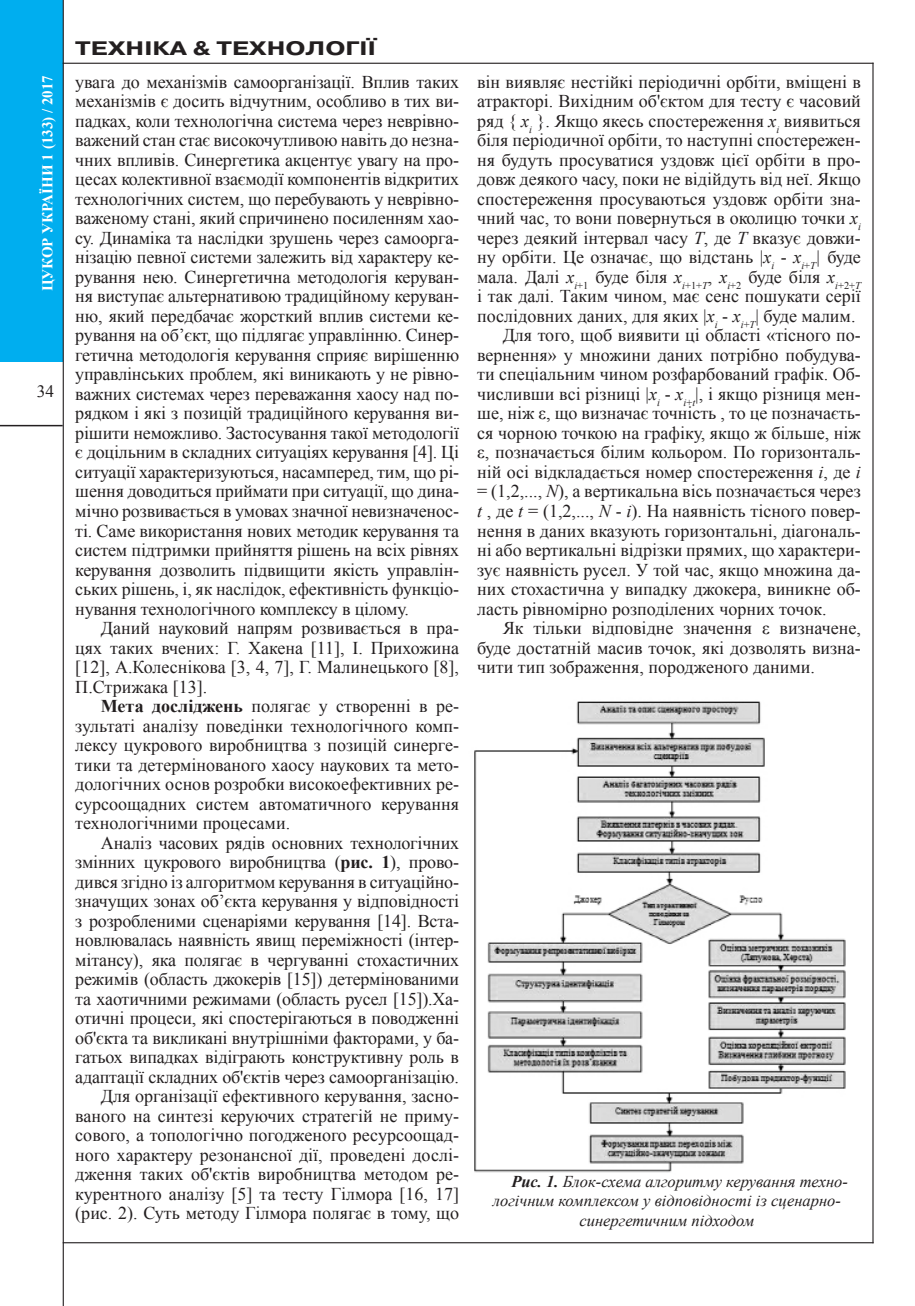
<style>
.page{position:relative;width:915px;height:1306px;background:#fff}
.page>*{position:absolute;margin:0;border:0;box-sizing:border-box;transform-origin:0 0}
.колонтитул{font:700 19.5px "Pragmatica C";color:#231f20;scale:1.3 1}
.t1{font:18px/19.5px "Times New Roman";color:#231f20;text-align:justify}
.t2{font:17.25px "Times New Roman";color:#231f20}
.Normal__Web{font:italic 16.5px "Times New Roman";color:#231f20}
.t3{font:700 15px "Times New Roman";color:#fff}
.s1{font-weight:700}
.s2{font-style:italic}
</style>
<div class="page">
<div style="left:0;top:0;width:63px;height:362px;background:#00aeef"></div>
<hr style="left:0;top:425px;width:63px;height:1px;background:#231f20">
<hr style="left:872px;top:63px;width:1px;height:1180px;background:#231f20">
<hr style="left:63px;top:0;width:1px;height:1305px;background:#231f20">
<hr style="left:63px;top:63px;width:810px;height:1px;background:#231f20">
<hr style="left:63px;top:1242px;width:810px;height:1px;background:#231f20">
<img style="left:474px;top:701px;width:371px;height:472px">
<p class="t3" style="left:37px;top:291px;width:218px;rotate:-90deg">ЦУКОР УКРАЇНИ 1 (133) / 2017</p>
<p class="t2" style="left:37px;top:380px;width:19px">34</p>
<p class="колонтитул" style="left:75px;top:38px;width:232px">ТЕХНІКА &amp; ТЕХНОЛОГІЇ</p>
<p class="t1" style="left:75px;top:72px;width:385px">увага до механізмів самоорганізації. Вплив таких механізмів є досить відчутним, особливо в тих ви&shy;падках, коли технологічна система через неврівно&shy;важений стан стає високочутливою навіть до незна&shy;чних впливів. Синергетика акцентує увагу на про&shy;цесах колективної взаємодії компонентів відкритих технологічних систем, що перебувають у неврівно&shy;важеному стані, який спричинено посиленням хао&shy;су. Динаміка та наслідки зрушень через самоорга&shy;нізацію певної системи залежить від характеру ке&shy;рування нею. Синергетична методологія керуван&shy;ня виступає альтернативою традиційному керуван&shy;ню, який передбачає жорсткий вплив системи ке&shy;рування на об’єкт, що підлягає управлінню. Синер&shy;гетична методологія керування сприяє вирішенню управлінських проблем, які виникають у не рівно&shy;важних системах через переважання хаосу над по&shy;рядком і які з позицій традиційного керування ви&shy;рішити неможливо. Застосування такої методології є доцільним в складних ситуаціях керування [4]. Ці ситуації характеризуються, насамперед, тим, що рі&shy;шення доводиться приймати при ситуації, що дина&shy;мічно розвивається в умовах значної невизначенос&shy;ті. Саме використання нових методик керування та систем підтримки прийняття рішень на всіх рівнях керування дозволить підвищити якість управлін&shy;ських рішень, і, як наслідок, ефективність функціо&shy;нування технологічного комплексу в цілому.</p>
<p class="t1" style="left:75px;top:618px;width:385px;text-indent:26px">Даний науковий напрям розвивається в пра&shy;цях таких вчених: Г. Хакена [11], І. Прихожина [12], А.Колеснікова [3, 4, 7], Г. Малинецького [8], П.Стрижака [13].</p>
<p class="t1" style="left:75px;top:696px;width:385px;text-indent:26px"><span class="s1">Мета досліджень</span> полягає у створенні в ре&shy;зультаті аналізу поведінки технологічного комп&shy;лексу цукрового виробництва з позицій синерге&shy;тики та детермінованого хаосу наукових та мето&shy;дологічних основ розробки високоефективних ре&shy;сурсоощадних систем автоматичного керування технологічними процесами.</p>
<p class="t1" style="left:75px;top:832px;width:385px;text-indent:26px">Аналіз часових рядів основних технологічних змінних цукрового виробництва (<span class="s1">рис. 1</span>), прово&shy;дився згідно із алгоритмом керування в ситуаційно&shy;значущих зонах об’єкта керування у відповідності з розробленими сценаріями керування [14]. Вста&shy;новлювалась наявність явищ переміжності (інтер&shy;мітансу), яка полягає в чергуванні стохастичних режимів (область джокерів [15]) детермінованими та хаотичними режимами (область русел [15]).Ха&shy;отичні процеси, які спостерігаються в поводженні об'єкта та викликані внутрішніми факторами, у ба&shy;гатьох випадках відіграють конструктивну роль в адаптації складних об'єктів через самоорганізацію.</p>
<p class="t1" style="left:75px;top:1086px;width:385px;text-indent:26px">Для організації ефективного керування, засно&shy;ваного на синтезі керуючих стратегій не приму&shy;сового, а топологічно погодженого ресурсоощад&shy;ного характеру резонансної дії, проведені дослі&shy;дження таких об'єктів виробництва методом ре&shy;курентного аналізу [5] та тесту Гілмора [16, 17] (рис. 2). Суть методу Гілмора полягає в тому, що</p>
<p class="t1" style="left:477px;top:72px;width:385px">він виявляє нестійкі періодичні орбіти, вміщені в атракторі. Вихідним об'єктом для тесту є часовий ряд { <span class="s2">x</span><sub>i</sub> }. Якщо якесь спостереження <span class="s2">x</span><sub>i</sub> виявиться біля періодичної орбіти, то наступні спостережен&shy;ня будуть просуватися уздовж цієї орбіти в про&shy;довж деякого часу, поки не відійдуть від неї. Якщо спостереження просуваються уздовж орбіти зна&shy;чний час, то вони повернуться в околицю точки <span class="s2">x</span><sub>i </sub>через деякий інтервал часу <span class="s2">T</span>, де <span class="s2">T</span> вказує довжи&shy;ну орбіти. Це означає, що відстань |<span class="s2">x</span><sub>i</sub> - <span class="s2">x</span><sub>i</sub><sub>+</sub><sub>T</sub><span class="s2">|</span> буде мала. Далі <span class="s2">x</span><sub>i</sub><sub>+1</sub> буде біля <span class="s2">x</span><sub>i</sub><sub>+1+</sub><sub>Т</sub>, <span class="s2">x</span><sub>i</sub><sub>+2</sub> буде біля <span class="s2">x</span><sub>i</sub><sub>+2+</sub><sub>Т </sub>і так далі. Таким чином, має сенс пошукати серії послідовних даних, для яких |<span class="s2">x</span><sub>i</sub> - <span class="s2">x</span><sub>i</sub><sub>+</sub><sub>T</sub>| буде малим.</p>
<p class="t1" style="left:477px;top:325px;width:385px;text-indent:26px">Для того, щоб виявити ці області «тісного по&shy;вернення» у множини даних потрібно побудува&shy;ти спеціальним чином розфарбований графік. Об&shy;числивши всі різниці |<span class="s2">x</span><sub>i</sub> - <span class="s2">x</span><sub>i</sub><sub>+</sub><sub>t</sub>|, і якщо різниця мен&shy;ше, ніж ε, що визначає точність , то це позначаєть&shy;ся чорною точкою на графіку, якщо ж більше, ніж ε, позначається білим кольором. По горизонталь&shy;ній осі відкладається номер спостереження <span class="s2">i</span>, де <span class="s2">i </span>= (1,2,..., <span class="s2">N</span>), а вертикальна вісь позначається через <span class="s2">t</span> , де <span class="s2">t</span> = (1,2,..., <span class="s2">N</span> - <span class="s2">i</span>). На наявність тісного повер&shy;нення в даних вказують горизонтальні, діагональ&shy;ні або вертикальні відрізки прямих, що характери&shy;зує наявність русел. У той час, якщо множина да&shy;них стохастична у випадку джокера, виникне об&shy;ласть рівномірно розподілених чорних точок.</p>
<p class="t1" style="left:477px;top:618px;width:385px;text-indent:26px">Як тільки відповідне значення ε визначене, буде достатній масив точок, які дозволять визна&shy;чити тип зображення, породженого даними.</p>
<p class="Normal__Web" style="left:511px;top:1169px;width:338px"><span class="s1">Рис. 1.</span> Блок-схема алгоритму керування техно-</p>
<p class="Normal__Web" style="left:492px;top:1189px;width:349px">логічним комплексом у відповідності із сценарно-</p>
<p class="Normal__Web" style="left:579px;top:1208px;width:176px">синергетичним підходом</p>
</div>
